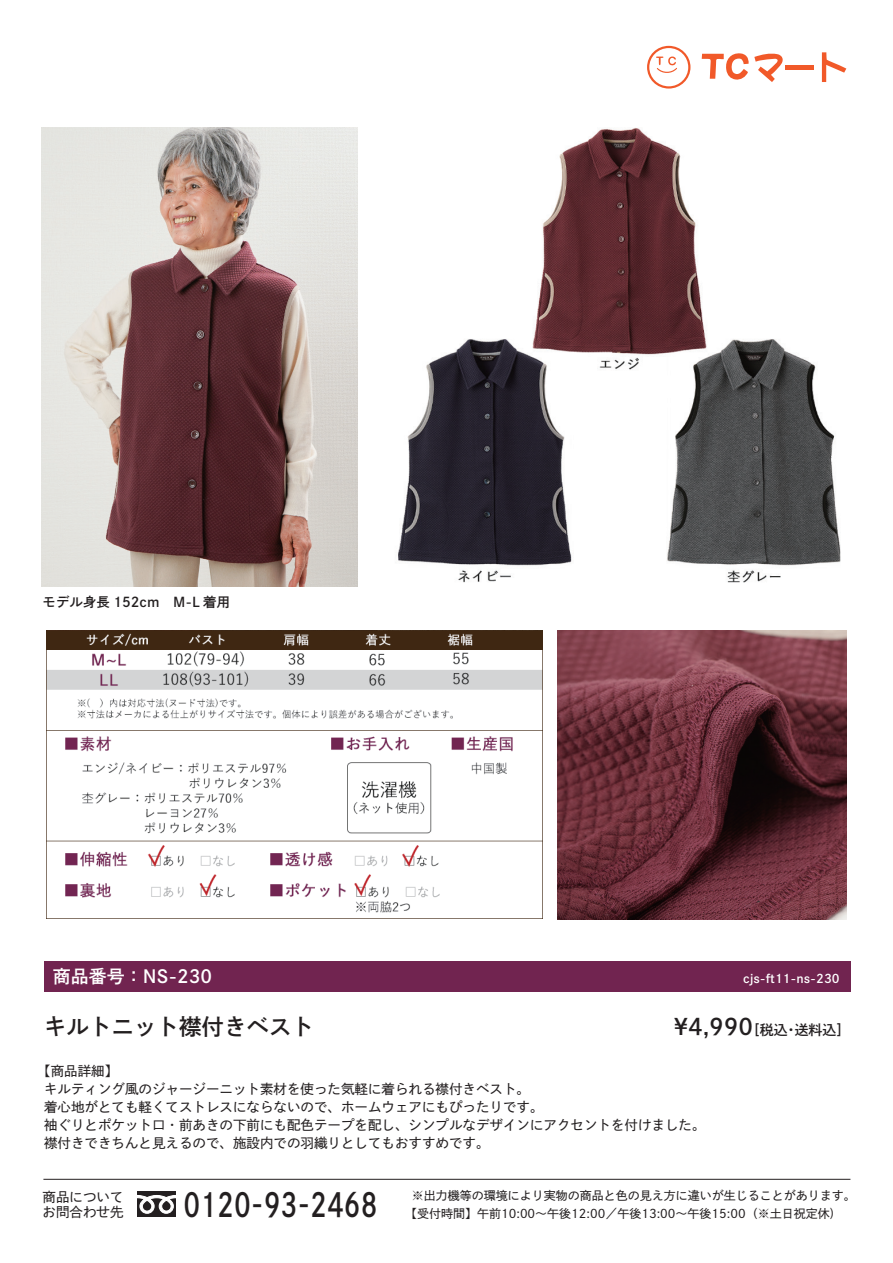
<style>
.page{position:relative;width:893px;height:1263px;background:#fff}
.page>*{position:absolute;margin:0;border:0;box-sizing:border-box;transform-origin:0 0}
.t1{font:32.55px "DNP Shuei Go Kin Std B";color:#231f20;scale:.8 1}
.t2{font:22.5px "DNP Shuei Go Kin Std B";color:#231f20}
.t3{font:18px "DNP Shuei Go Kin Std B";color:#fff}
.t4{font:13.95px "DNP Shuei Go Kin Std B";color:#231f20}
.t5{font:13.5px/18px "DNP Shuei Go Kin Std M";color:#231f20}
.t6{font:13.5px "DNP Shuei Go Kin Std B";color:#231f20}
.t7{font:12px "DNP Shuei Go Kin Std M";color:#231f20}
.t8{font:12px "DNP Shuei Go Kin Std B";color:#fff}
.s1{font-size:22.5px}
</style>
<div class="page">
<img style="left:398px;top:128px;width:443px;height:455px">
<img style="left:557px;top:630px;width:289px;height:289px">
<img style="left:46px;top:630px;width:496px;height:288px">
<img style="left:41px;top:128px;width:317px;height:458px">
<div style="left:44px;top:961px;width:806px;height:31px;background:#712450"></div>
<div style="left:137px;top:1191px;width:39px;height:26px;background:#231f20"></div>
<svg style="left:137px;top:1195px;width:39px;height:19px"></svg>
<hr style="left:43px;top:1179px;width:807px;height:1px;background:#231f20">
<svg style="left:822px;top:52px;width:24px;height:30px"></svg>
<svg style="left:702px;top:53px;width:81px;height:29px"></svg>
<div style="left:785px;top:65px;width:28px;height:5px;background:#f15929"></div>
<svg style="left:647px;top:46px;width:43px;height:43px"></svg>
<div style="left:649px;top:48px;width:39px;height:38px;background:#fff;border-radius:50%"></div>
<svg style="left:656px;top:56px;width:21px;height:17px"></svg>
<p class="t6" style="left:43px;top:592px;width:189px">モデル身長 152cm　M-L 着用</p>
<h3 class="t3" style="left:53px;top:964px;width:161px">商品番号：NS-230</h3>
<p class="t8" style="left:743px;top:970px;width:98px">cjs-ft11-ns-230</p>
<h2 class="t2" style="left:44px;top:1011px;width:271px">キルトニット襟付きベスト</h2>
<p class="t4" style="left:674px;top:1020px;width:178px"><span class="s1">¥4,990</span>［税込・送料込］</p>
<p class="t5" style="left:44px;top:1062px;width:663px;text-indent:-7px">【商品詳細】<br>キルティング風のジャージーニット素材を使った気軽に着られる襟付きベスト。<br>着心地がとても軽くてストレスにならないので、ホームウェアにもぴったりです。<br>袖ぐりとポケット口・前あきの下前にも配色テープを配し、シンプルなデザインにアクセントを付けました。襟付きできちんと見えるので、施設内での羽織りとしてもおすすめです。</p>
<p class="t5" style="left:43px;top:1189px;width:82px;line-height:15px">商品についてお問合わせ先</p>
<h1 class="t1" style="left:184px;top:1182px;width:244px">0120-93-2468</h1>
<p class="t7" style="left:412px;top:1188px;width:445px">※出力機等の環境により実物の商品と色の見え方に違いが生じることがあります。</p>
<p class="t7" style="left:411px;top:1205px;width:436px">【受付時間】午前10:00～午後12:00／午後13:00～午後15:00（※土日祝定休)　</p>
</div>
